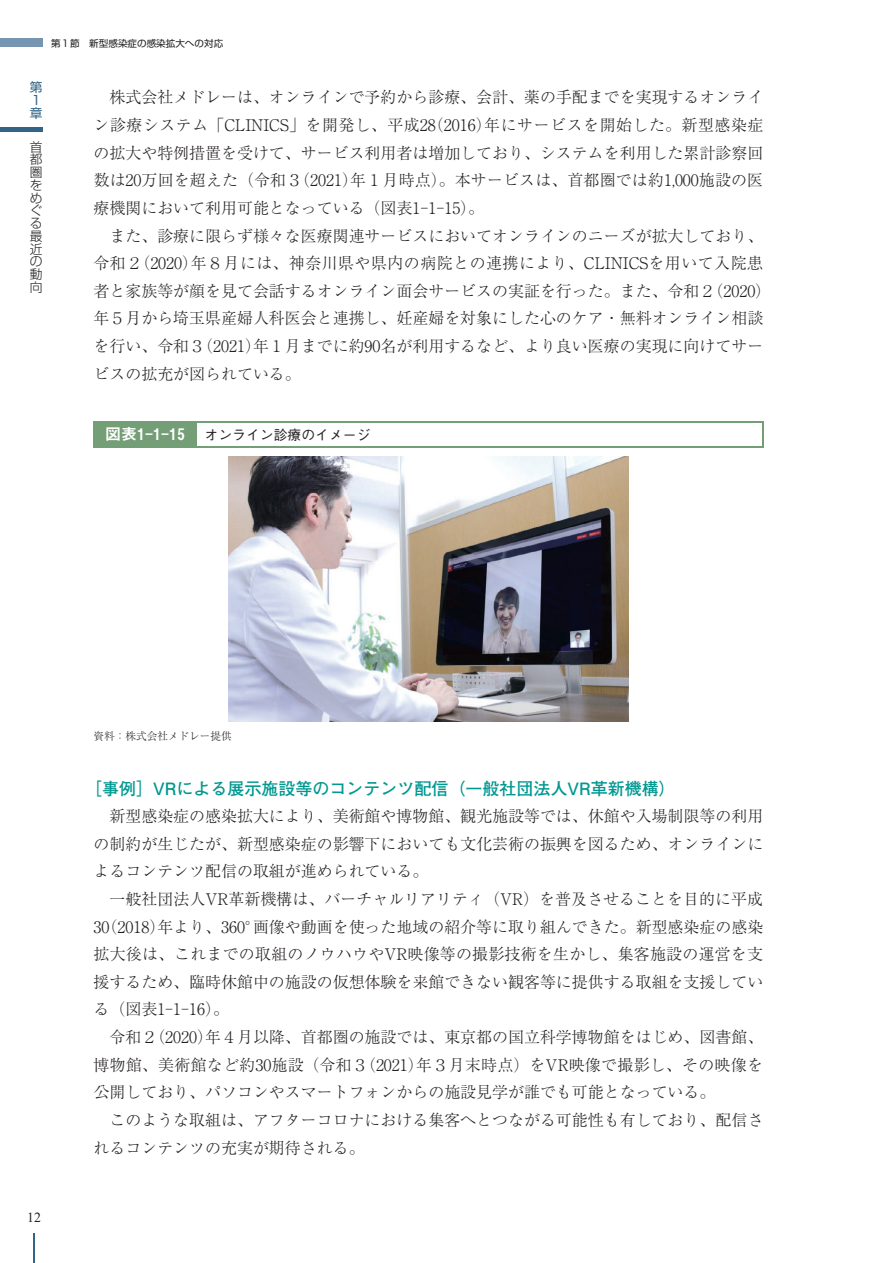
<style>
.page{position:relative;width:893px;height:1263px;background:#fff}
.page>*{position:absolute;margin:0;border:0;box-sizing:border-box;transform-origin:0 0}
.t1{font:700 16.95px "Futo Go B101 Pr 6 N";color:#009891}
.t2{font:300 15.9px/27.6px "Ryumin Pr 6 N";color:#231f20}
.t3{font:500 13.8px "Gothic BBB Pr 6 N";color:#231f20}
.t4{font:13.8px "Times New Roman";color:#231f20}
.t5{font:300 12.75px/12.8px "Shin Go Pr 6 N";color:#231f20;text-align:justify}
.t6{font:12.75px/12.8px "Shin Go Pr 6 N";color:#326485}
.t7{font:300 10.65px "Ryumin Pr 6 N";color:#231f20}
.t8{font:9.6px "Shin Go Pr 6 N";color:#231f20}
.s1{font-family:"Midashi Go Pr 6 N MB31";font-weight:400;font-size:15.9px;color:#fff}
</style>
<div class="page">
<div style="left:94px;top:421px;width:102px;height:26px;background:#749e76"></div>
<hr style="left:196px;top:421px;width:567px;height:1px;background:#749e76">
<svg style="left:196px;top:422px;width:1px;height:24px"></svg>
<svg style="left:762px;top:422px;width:1px;height:24px"></svg>
<hr style="left:94px;top:446px;width:102px;height:2px;background:#749e76">
<hr style="left:196px;top:446px;width:567px;height:2px;background:#749e76">
<img style="left:229px;top:456px;width:399px;height:266px">
<hr style="left:0;top:128px;width:43px;height:1px;background:#326485">
<hr style="left:0;top:129px;width:43px;height:1px;background:#326485">
<hr style="left:0;top:131px;width:43px;height:1px;background:#326485">
<hr style="left:33px;top:1233px;width:2px;height:30px;background:#326485">
<div style="left:0;top:38px;width:43px;height:9px;background:#7695b0"></div>
<p class="t8" style="left:51px;top:35px;width:174px">第１節　新型感染症の感染拡大への対応</p>
<p class="t6" style="left:30px;top:80px;width:14px">第<br>１章</p>
<p class="t5" style="left:30px;top:139px;width:14px">首都圏をめぐる最近の動向</p>
<p class="t2" style="left:94px;top:83px;width:679px">　株式会社メドレーは、オンラインで予約から診療、会計、薬の手配までを実現するオンライン診療システム「CLINICS」を開発し、平成28（2016）年にサービスを開始した。新型感染症の拡大や特例措置を受けて、サービス利用者は増加しており、システムを利用した累計診察回数は20万回を超えた（令和３（2021）年１月時点）。本サービスは、首都圏では約1,000施設の医療機関において利用可能となっている（図表1-1-15）。<br>　また、診療に限らず様々な医療関連サービスにおいてオンラインのニーズが拡大しており、令和２（2020）年８月には、神奈川県や県内の病院との連携により、CLINICSを用いて入院患者と家族等が顔を見て会話するオンライン面会サービスの実証を行った。また、令和２（2020）年５月から埼玉県産婦人科医会と連携し、妊産婦を対象にした心のケア・無料オンライン相談を行い、令和３（2021）年１月までに約90名が利用するなど、より良い医療の実現に向けてサービスの拡充が図られている。</p>
<p class="t3" style="left:105px;top:423px;width:267px"><span class="s1">図表1-1-15</span> オンライン診療のイメージ</p>
<p class="t4" style="left:27px;top:1208px;width:15px">12</p>
<p class="t7" style="left:94px;top:727px;width:140px">資料：株式会社メドレー提供</p>
<p class="t1" style="left:85px;top:775px;width:592px">［事例］VRによる展示施設等のコンテンツ配信（一般社団法人VR革新機構）</p>
<p class="t2" style="left:94px;top:801px;width:671px">　新型感染症の感染拡大により、美術館や博物館、観光施設等では、休館や入場制限等の利用の制約が生じたが、新型感染症の影響下においても文化芸術の振興を図るため、オンラインによるコンテンツ配信の取組が進められている。<br>　一般社団法人VR革新機構は、バーチャルリアリティ（VR）を普及させることを目的に平成30（2018）年より、360°画像や動画を使った地域の紹介等に取り組んできた。新型感染症の感染拡大後は、これまでの取組のノウハウやVR映像等の撮影技術を生かし、集客施設の運営を支援するため、臨時休館中の施設の仮想体験を来館できない観客等に提供する取組を支援している（図表1-1-16）。<br>　令和２（2020）年４月以降、首都圏の施設では、東京都の国立科学博物館をはじめ、図書館、博物館、美術館など約30施設（令和３（2021）年３月末時点）をVR映像で撮影し、その映像を公開しており、パソコンやスマートフォンからの施設見学が誰でも可能となっている。<br>　このような取組は、アフターコロナにおける集客へとつながる可能性も有しており、配信されるコンテンツの充実が期待される。</p>
</div>
